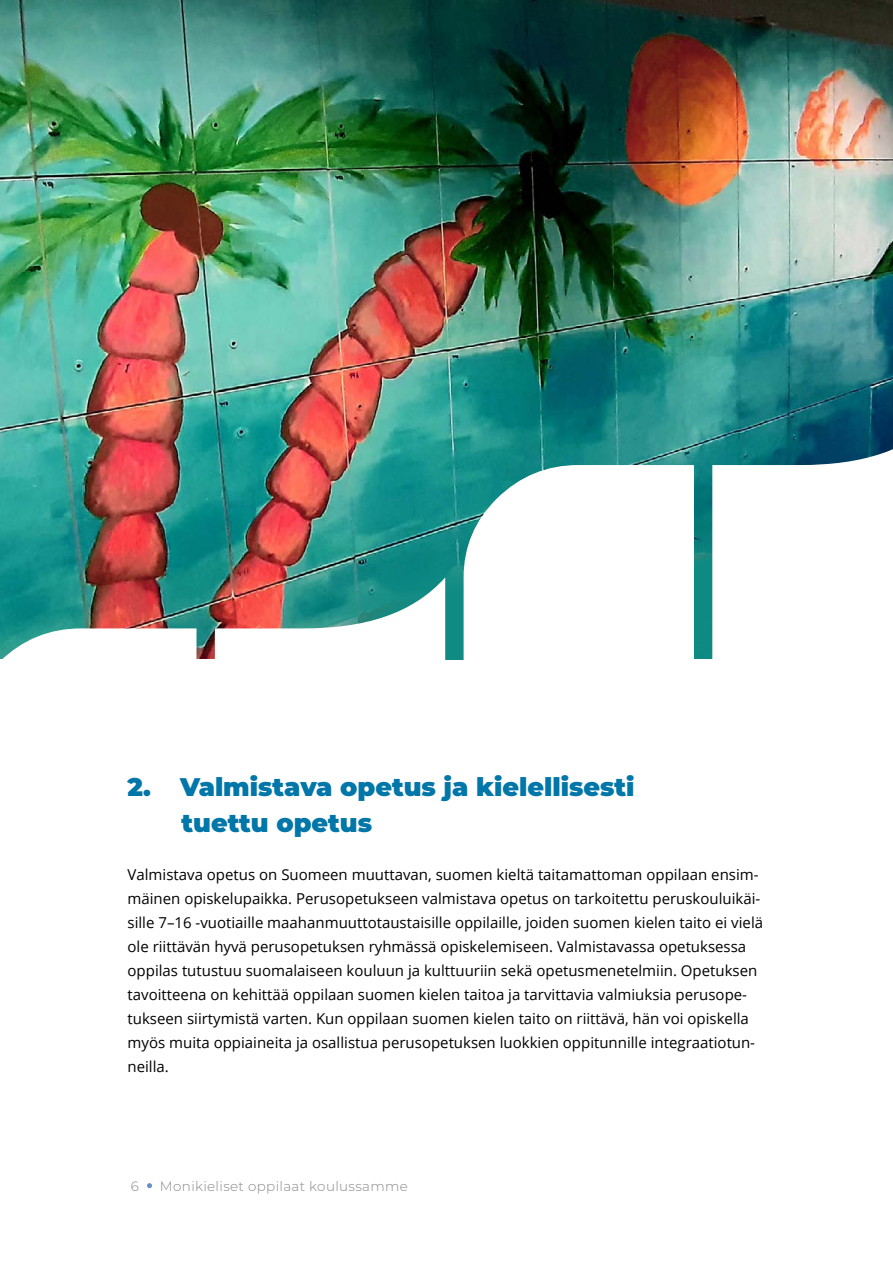
<style>
.page{position:relative;width:893px;height:1263px;background:#fff}
.page>*{position:absolute;margin:0;border:0;box-sizing:border-box;transform-origin:0 0}
.t1{font:900 25.5px/36px "Montserrat";color:#0076a9}
.Leipis{font:15px/24px "Open Sans";color:#000}
.t2{font:300 13.5px "Montserrat";letter-spacing:.025em;color:#878787}
</style>
<div class="page">
<img style="left:0;top:0;width:893px;height:659px">
<div style="left:306px;top:542px;width:384px;height:183px;background:#0f8b83;border-radius:50%"></div>
<svg style="left:0;top:628px;width:196px;height:31px"></svg>
<svg style="left:215px;top:577px;width:230px;height:83px"></svg>
<div style="left:464px;top:465px;width:230px;height:195px;background:#fff"></div>
<svg style="left:712px;top:414px;width:181px;height:245px"></svg>
<div style="left:0;top:660px;width:893px;height:395px;background:#fff"></div>
<svg style="left:147px;top:1183px;width:5px;height:5px"></svg>
<p class="t1" style="left:182px;top:767px;width:455px;text-indent:-54px">2. Valmistava opetus ja kielellisesti tuettu opetus</p>
<p class="Leipis" style="left:128px;top:862px;width:637px">Valmistava opetus on Suomeen muuttavan, suomen kieltä taitamattoman oppilaan ensim&shy;mäinen opiskelupaikka. Perusopetukseen valmistava opetus on tarkoitettu peruskouluikäi&shy;sille 7–16 -vuotiaille maahanmuuttotaustaisille oppilaille, joiden suomen kielen taito ei vielä ole riittävän hyvä perusopetuksen ryhmässä opiskelemiseen. Valmistavassa opetuksessa oppilas tutustuu suomalaiseen kouluun ja kulttuuriin sekä opetusmenetelmiin. Opetuksen tavoitteena on kehittää oppilaan suomen kielen taitoa ja tarvittavia valmiuksia perusope&shy;tukseen siirtymistä varten. Kun oppilaan suomen kielen taito on riittävä, hän voi opiskella myös muita oppiaineita ja osallistua perusopetuksen luokkien oppitunnille integraatiotun&shy;neilla.</p>
<p class="t2" style="left:131px;top:1177px;width:10px">6</p>
<p class="t2" style="left:160px;top:1177px;width:249px">Monikieliset oppilaat koulussamme</p>
</div>
